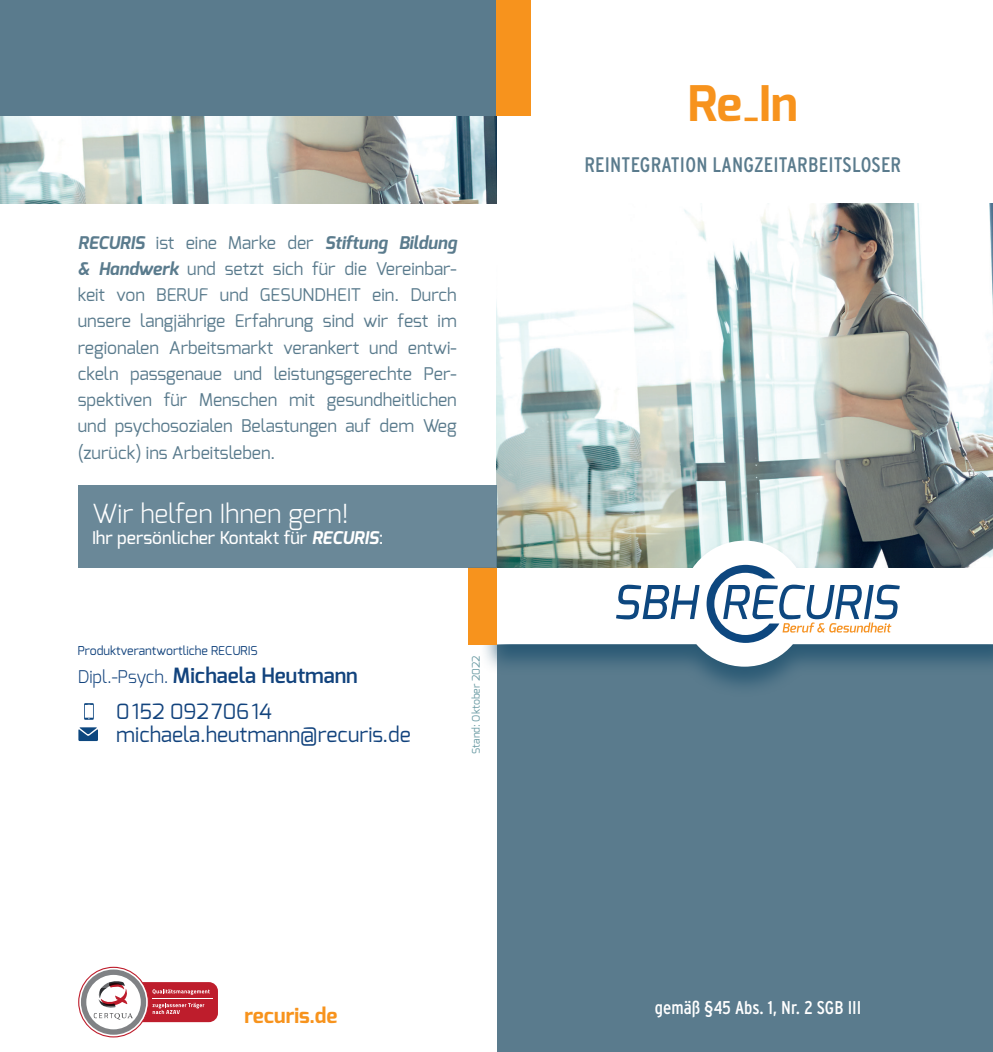
<style>
.page{position:relative;width:993px;height:1052px;background:#fff}
.page>*{position:absolute;margin:0;border:0;box-sizing:border-box;transform-origin:0 0}
.t1{font:700 49px "Exo";color:#f7931d}
.t2{font:300 26.25px "Exo";color:#fff}
.t3{font:600 21px/36.8px "Exo";color:#12437d}
.t4{font:21px "Interstate Condensed";letter-spacing:.01em;color:#5a7b8d}
.t5{font:21px "Exo";color:#12437d}
.t6{font:700 21px "Exo";color:#f7931d}
.t7{font:18.55px "Interstate Condensed";color:#fff}
.t8{font:17.5px/26.2px "Exo";color:#5a7b8d;text-align:justify}
.t9{font:500 17.5px "Exo";color:#fff}
.t10{font:12.25px "Exo";color:#12437d}
.t11{font:10.5px "Exo";color:#6899a2}
.s1{font-weight:700;font-style:italic}
.s2{font-weight:300;font-size:17.5px}
.s3{font-weight:400}
</style>
<div class="page">
<div style="left:496px;top:645px;width:496px;height:407px;background:#5a7b8d"></div>
<img style="left:496px;top:203px;width:496px;height:336px">
<img style="left:0;top:115px;width:496px;height:88px">
<svg style="left:744px;top:118px;width:13px;height:3px"></svg>
<div style="left:0;top:0;width:496px;height:115px;background:#5a7b8d"></div>
<div style="left:479px;top:539px;width:513px;height:158px;background:#1a4e6c;opacity:.75"></div>
<div style="left:681px;top:540px;width:126px;height:126px;background:#fff;border-radius:50%"></div>
<div style="left:496px;top:568px;width:496px;height:76px;background:#fff"></div>
<svg style="left:616px;top:584px;width:83px;height:35px"></svg>
<svg style="left:706px;top:565px;width:193px;height:78px"></svg>
<div style="left:496px;top:0;width:35px;height:115px;background:#f7931d"></div>
<div style="left:468px;top:567px;width:28px;height:78px;background:#f7931d"></div>
<div style="left:78px;top:484px;width:418px;height:83px;background:#6a8898"></div>
<div style="left:91px;top:982px;width:127px;height:40px;background:#be1d2c;border-radius:9px"></div>
<hr style="left:152px;top:998px;width:61px;height:1px;background:#fff">
<svg style="left:78px;top:966px;width:132px;height:71px"></svg>
<svg style="left:84px;top:703px;width:10px;height:17px"></svg>
<svg style="left:78px;top:727px;width:20px;height:14px"></svg>
<p class="t8" style="left:78px;top:229px;width:380px"><span class="s1">RECURIS</span> ist eine Marke der <span class="s1">Stiftung Bildung &amp; Handwerk</span> und setzt sich für die Vereinbar&shy;keit von BERUF und GESUNDHEIT ein. Durch unsere langjährige Erfahrung sind wir fest im regionalen Arbeitsmarkt verankert und entwi&shy;ckeln passgenaue und leistungsgerechte Per&shy;spektiven für Menschen mit gesundheitlichen und psychosozialen Belastungen auf dem Weg (zurück) ins Arbeitsleben.</p>
<h2 class="t2" style="left:92px;top:497px;width:258px">Wir helfen Ihnen gern!</h2>
<p class="t9" style="left:92px;top:527px;width:293px">Ihr persönlicher Kontakt für <span class="s1">RECURIS</span>:</p>
<p class="t10" style="left:78px;top:642px;width:181px">Produktverantwortliche RECURIS</p>
<p class="t3" style="left:116px;top:656px;width:243px;text-indent:-39px"><span class="s2">Dipl.-Psych.</span> Michaela Heutmann<br><span class="s3">0152 09270614</span></p>
<p class="t5" style="left:116px;top:721px;width:296px">michaela.heutmann@recuris.de</p>
<p class="t11" style="left:469px;top:753px;width:100px;rotate:-90deg">Stand: Oktober 2022</p>
<p class="t6" style="left:244px;top:1002px;width:95px">recuris.de</p>
<h1 class="t1" style="left:687px;top:72px;width:112px">Re In</h1>
<p class="t4" style="left:584px;top:152px;width:318px">REINTEGRATION LANGZEITARBEITSLOSER</p>
<p class="t7" style="left:654px;top:997px;width:208px">gemäß §45 Abs. 1, Nr. 2 SGB III</p>
</div>
